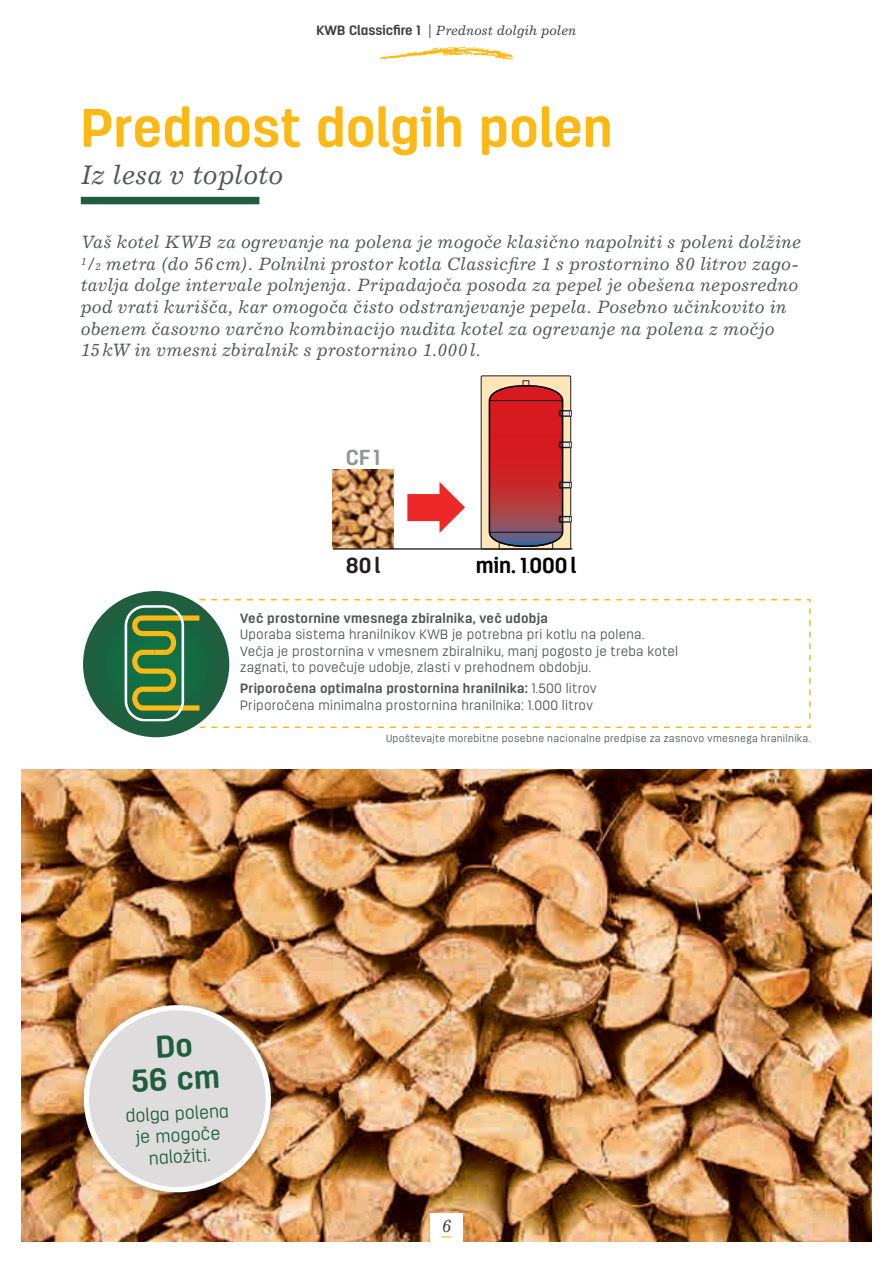
<style>
.page{position:relative;width:893px;height:1263px;background:#fff}
.page>*{position:absolute;margin:0;border:0;box-sizing:border-box;transform-origin:0 0}
.t1{font:700 54px "Antartida Rounded";letter-spacing:-.005em;color:#fcb814}
.t2{font:700 31.5px/33px "Antartida Rounded";color:#1f5f40;text-align:center}
.t3{font:italic 27px "Excelsior CE";letter-spacing:.005em;color:#545557}
.t4{font:700 21.75px "Antartida Rounded";color:#000}
.t5{font:700 21.75px "Antartida Rounded";color:#231f20}
.t6{font:700 21.75px "Antartida Rounded";color:#939598}
.t7{font:italic 18px/21.6px "Excelsior CE";color:#545557}
.t8{font:300 18px/21.6px "Antartida Rounded";color:#1f5f40;text-align:center}
.t9{font:italic 18px "Excelsior CE";color:#3e3e3f}
.t10{font:300 13.5px/16.5px "Antartida Rounded";letter-spacing:.02em;color:#545557}
.t11{font:700 13.5px "Antartida Rounded";letter-spacing:.015em;color:#545557}
.t12{font:italic 13.5px "Excelsior CE";color:#3e3e3f}
.t13{font:300 10.5px "Antartida Rounded";letter-spacing:.03em;color:#545557}
.s1{font-family:"Antartida Rounded";font-weight:700;font-style:normal}
.s2{font-style:normal}
.s3{font-size:10.5px}
.s4{font-size:10.8px}
.s5{font-weight:700}
</style>
<div class="page">
<svg style="left:81px;top:589px;width:150px;height:150px;background:#2f6f51"></svg>
<svg style="left:125px;top:599px;width:686px;height:129px"></svg>
<div style="left:80px;top:588px;width:153px;height:152px;border:3px solid #fff;border-radius:50%"></div>
<img style="left:333px;top:469px;width:60px;height:79px">
<div style="left:481px;top:376px;width:90px;height:173px;background:#fee6b9"></div>
<div style="left:481px;top:375px;width:90px;height:174px;border:1px solid #231f20"></div>
<svg style="left:488px;top:380px;width:84px;height:168px;background:#be4948"></svg>
<hr style="left:333px;top:548px;width:239px;height:2px;background:#231f20">
<svg style="left:407px;top:482px;width:58px;height:51px"></svg>
<div style="left:81px;top:197px;width:178px;height:7px;background:#1f5f40"></div>
<img style="left:21px;top:770px;width:851px;height:472px">
<div style="left:75px;top:996px;width:205px;height:205px;background:#231f20;opacity:.35"></div>
<svg style="left:84px;top:1005px;width:187px;height:190px;background:#dbcdc2"></svg>
<div style="left:430px;top:1213px;width:33px;height:50px;background:#fff"></div>
<svg style="left:378px;top:47px;width:136px;height:13px"></svg>
<p class="t12" style="left:317px;top:23px;width:261px"><span class="s1">KWB Classicfire 1</span> <span class="s2">|</span> Prednost dolgih polen</p>
<h1 class="t1" style="left:81px;top:98px;width:533px">Prednost dolgih polen</h1>
<h3 class="t3" style="left:81px;top:159px;width:204px">Iz lesa v toploto</h3>
<p class="t7" style="left:81px;top:231px;width:722px">Vaš kotel KWB za ogrevanje na polena je mogoče klasično napolniti s poleni dolžine <sup>1</sup>/<span class="s3">2</span> metra (do 56cm). Polnilni prostor kotla Classicfire 1 s prostornino 80 litrov zago&shy;tavlja dolge intervale polnjenja. Pripadajoča posoda za pepel je obešena neposredno pod vrati kurišča, kar omogoča čisto odstranjevanje pepela. Posebno učinkovito in obenem časovno varčno kombinacijo nudita kotel za ogrevanje na polena z močjo 15kW in vmesni zbiralnik s prostornino 1.000l.</p>
<p class="t6" style="left:346px;top:445px;width:36px">CF1</p>
<p class="t5" style="left:346px;top:553px;width:36px">80l</p>
<p class="t4" style="left:476px;top:553px;width:102px">min. 1<span class="s4">.</span>000l</p>
<p class="t11" style="left:240px;top:610px;width:309px">Več prostornine vmesnega zbiralnika, več udobja</p>
<p class="t10" style="left:240px;top:626px;width:439px">Uporaba sistema hranilnikov KWB je potrebna pri kotlu na polena.<br>Večja je prostornina v vmesnem zbiralniku, manj pogosto je treba kotel zagnati, to povečuje udobje, zlasti v prehodnem obdobju.</p>
<p class="t10" style="left:240px;top:680px;width:358px"><span class="s5">Priporočena optimalna prostornina hranilnika:</span> 1.500 litrov<br>Priporočena minimalna prostornina hranilnika: 1.000 litrov</p>
<h2 class="t2" style="left:129px;top:1032px;width:90px;rotate:-3deg">Do<br>56 cm</h2>
<p class="t8" style="left:125px;top:1105px;width:105px;rotate:-3deg">dolga polena je mogoče naložiti.</p>
<p class="t13" style="left:386px;top:732px;width:426px">Upoštevajte morebitne posebne nacionalne predpise za zasnovo vmesnega hranilnika.</p>
<p class="t9" style="left:441px;top:1215px;width:12px">6</p>
</div>
